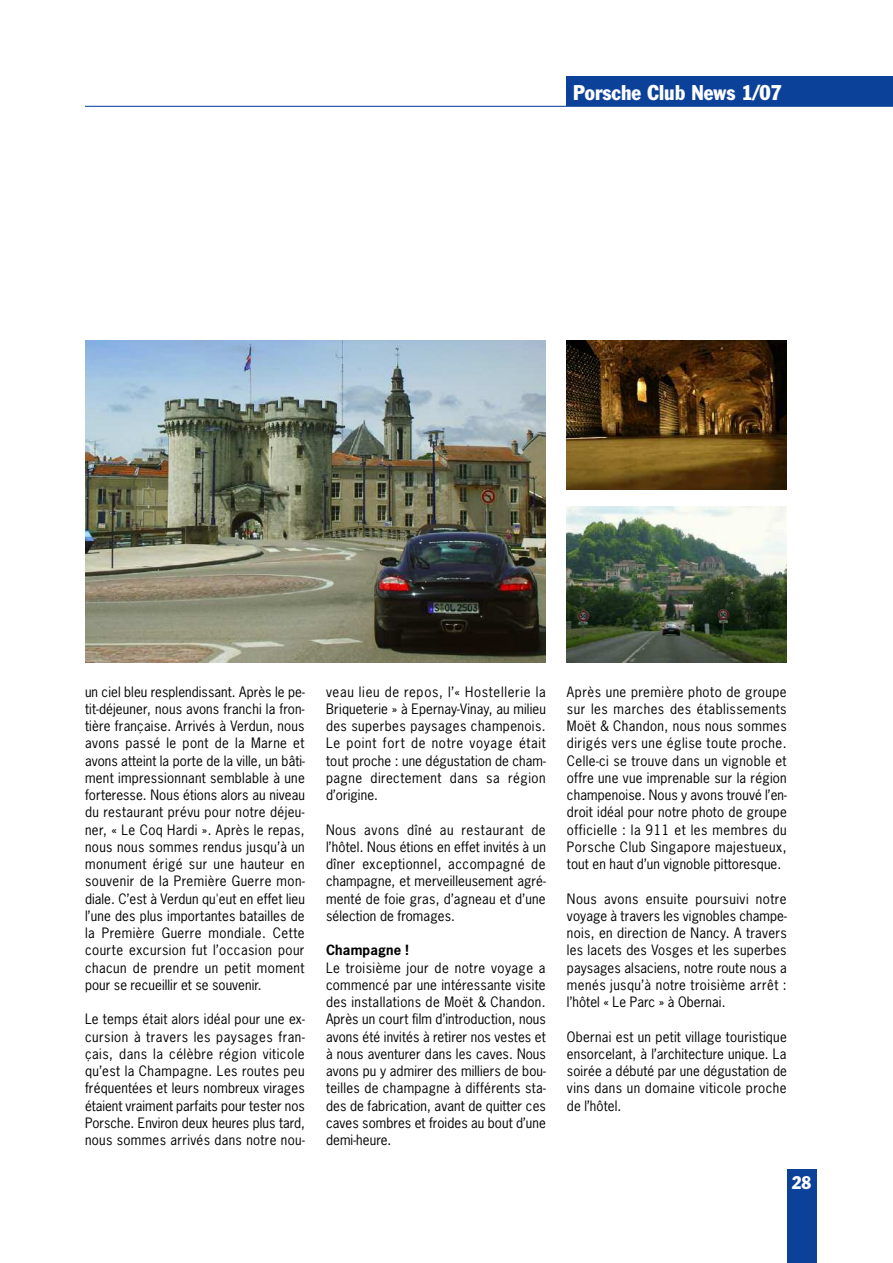
<style>
.page{position:relative;width:893px;height:1263px;background:#fff}
.page>*{position:absolute;margin:0;border:0;box-sizing:border-box;transform-origin:0 0}
.t1{font:condensed 21px "Franklin Gothic";color:#fff}
.t2{font:condensed 18px "Franklin Gothic";color:#fff}
.t3{font:13.5px/17.2px "News Gothic";letter-spacing:.01em;color:#000;text-align:justify}
.t4{font:700 13.35px "News Gothic";letter-spacing:.015em;color:#000}
</style>
<div class="page">
<img style="left:567px;top:340px;width:220px;height:149px">
<img style="left:85px;top:340px;width:461px;height:322px">
<img style="left:567px;top:507px;width:220px;height:155px">
<div style="left:567px;top:77px;width:326px;height:29px;background:#0c419a"></div>
<div style="left:787px;top:1169px;width:29px;height:94px;background:#0c419a"></div>
<hr style="left:85px;top:106px;width:808px;height:1px;background:#0c419a">
<h1 class="t1" style="left:573px;top:85px;width:210px">Porsche Club News 1/07</h1>
<p class="t3" style="left:85px;top:683px;width:221px">un ciel bleu resplendissant. Après le pe&shy;tit-déjeuner, nous avons franchi la fron&shy;tière française. Arrivés à Verdun, nous avons passé le pont de la Marne et avons atteint la porte de la ville, un bâti&shy;ment impressionnant semblable à une forteresse. Nous étions alors au niveau du restaurant prévu pour notre déjeu&shy;ner, « Le Coq Hardi ». Après le repas, nous nous sommes rendus jusqu’à un monument érigé sur une hauteur en souvenir de la Première Guerre mon&shy;diale. C’est à Verdun qu'eut en effet lieu l’une des plus importantes batailles de la Première Guerre mondiale. Cette courte excursion fut l’occasion pour chacun de prendre un petit moment pour se recueillir et se souvenir.</p>
<p class="t3" style="left:85px;top:1011px;width:221px">Le temps était alors idéal pour une ex&shy;cursion à travers les paysages fran&shy;çais, dans la célèbre région viticole qu’est la Champagne. Les routes peu fréquentées et leurs nombreux virages étaient vraiment parfaits pour tester nos Porsche. Environ deux heures plus tard, nous sommes arrivés dans notre nou-</p>
<p class="t3" style="left:326px;top:683px;width:221px">veau lieu de repos, l’« Hostellerie la Briqueterie » à Epernay-Vinay, au milieu des superbes paysages champenois.<br>Le point fort de notre voyage était tout proche : une dégustation de cham&shy;pagne directement dans sa région d’origine.</p>
<p class="t3" style="left:326px;top:821px;width:221px">Nous avons dîné au restaurant de l’hôtel. Nous étions en effet invités à un dîner exceptionnel, accompagné de champagne, et merveilleusement agré&shy;menté de foie gras, d’agneau et d’une sélection de fromages.</p>
<p class="t4" style="left:326px;top:943px;width:84px">Champagne !</p>
<p class="t3" style="left:326px;top:959px;width:221px">Le troisième jour de notre voyage a commencé par une intéressante visite des installations de Moët &amp; Chandon.<br>Après un court film d’introduction, nous avons été invités à retirer nos vestes et à nous aventurer dans les caves. Nous avons pu y admirer des milliers de bou&shy;teilles de champagne à différents sta&shy;des de fabrication, avant de quitter ces caves sombres et froides au bout d’une demi-heure.</p>
<p class="t3" style="left:567px;top:683px;width:221px">Après une première photo de groupe sur les marches des établissements Moët &amp; Chandon, nous nous sommes dirigés vers une église toute proche.<br>Celle-ci se trouve dans un vignoble et offre une vue imprenable sur la région champenoise. Nous y avons trouvé l’en&shy;droit idéal pour notre photo de groupe officielle : la 911 et les membres du Porsche Club Singapore majestueux, tout en haut d’un vignoble pittoresque.</p>
<p class="t3" style="left:567px;top:890px;width:221px">Nous avons ensuite poursuivi notre voyage à travers les vignobles champe&shy;nois, en direction de Nancy. A travers les lacets des Vosges et les superbes paysages alsaciens, notre route nous a menés jusqu’à notre troisième arrêt : l’hôtel « Le Parc » à Obernai.</p>
<p class="t3" style="left:567px;top:1028px;width:221px">Obernai est un petit village touristique ensorcelant, à l’architecture unique. La soirée a débuté par une dégustation de vins dans un domaine viticole proche de l’hôtel.</p>
<h2 class="t2" style="left:792px;top:1176px;width:21px">28</h2>
</div>
